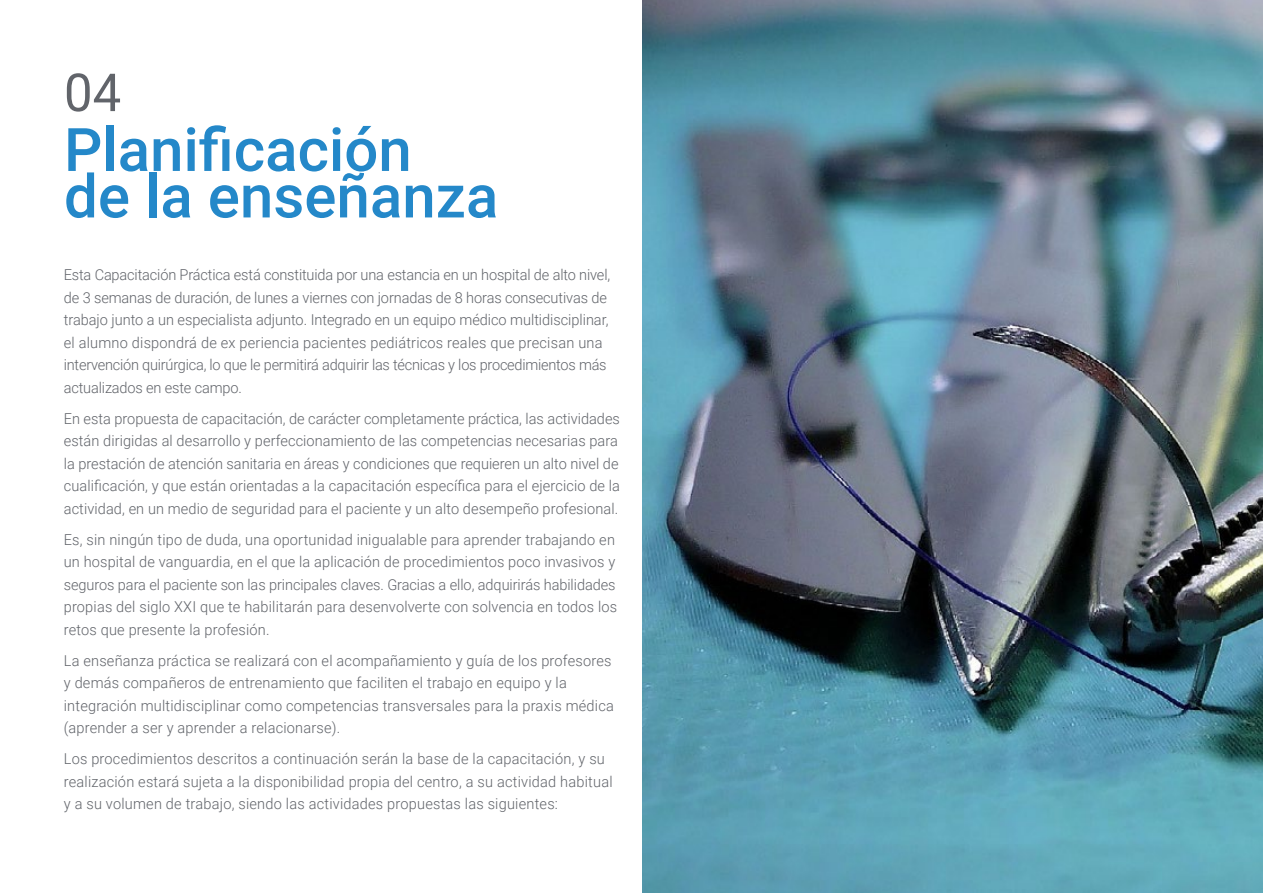
<style>
.page{position:relative;width:1263px;height:893px;background:#fff}
.page>*{position:absolute;margin:0;border:0;box-sizing:border-box;transform-origin:0 0}
.t1{font:500 60px/46.5px "Roboto";color:#2488c9}
.t2{font:52.5px "Roboto";color:#61646a}
.t3{font:300 15px/22.5px "Roboto";letter-spacing:.01em;color:#61646a}
</style>
<div class="page">
<img style="left:642px;top:0;width:621px;height:893px">
<h2 class="t2" style="left:64px;top:56px;width:59px">04</h2>
<h1 class="t1" style="left:64px;top:124px;width:436px">Planificación<br>de la enseñanza</h1>
<p class="t3" style="left:64px;top:263px;width:548px">Esta Capacitación Práctica está constituida por una estancia en un hospital de alto nivel, de 3 semanas de duración, de lunes a viernes con jornadas de 8 horas consecutivas de trabajo junto a un especialista adjunto. Integrado en un equipo médico multidisciplinar, el alumno dispondrá de ex periencia pacientes pediátricos reales que precisan una intervención quirúrgica, lo que le permitirá adquirir las técnicas y los procedimientos más actualizados en este campo.</p>
<p class="t3" style="left:64px;top:406px;width:558px">En esta propuesta de capacitación, de carácter completamente práctica, las actividades están dirigidas al desarrollo y perfeccionamiento de las competencias necesarias para la prestación de atención sanitaria en áreas y condiciones que requieren un alto nivel de cualificación, y que están orientadas a la capacitación específica para el ejercicio de la actividad, en un medio de seguridad para el paciente y un alto desempeño profesional.</p>
<p class="t3" style="left:64px;top:527px;width:555px">Es, sin ningún tipo de duda, una oportunidad inigualable para aprender trabajando en un hospital de vanguardia, en el que la aplicación de procedimientos poco invasivos y seguros para el paciente son las principales claves. Gracias a ello, adquirirás habilidades propias del siglo XXI que te habilitarán para desenvolverte con solvencia en todos los retos que presente la profesión.</p>
<p class="t3" style="left:64px;top:648px;width:552px">La enseñanza práctica se realizará con el acompañamiento y guía de los profesores y demás compañeros de entrenamiento que faciliten el trabajo en equipo y la integración multidisciplinar como competencias transversales para la praxis médica (aprender a ser y aprender a relacionarse).</p>
<p class="t3" style="left:64px;top:747px;width:550px">Los procedimientos descritos a continuación serán la base de la capacitación, y su realización estará sujeta a la disponibilidad propia del centro, a su actividad habitual y a su volumen de trabajo, siendo las actividades propuestas las siguientes:</p>
</div>
